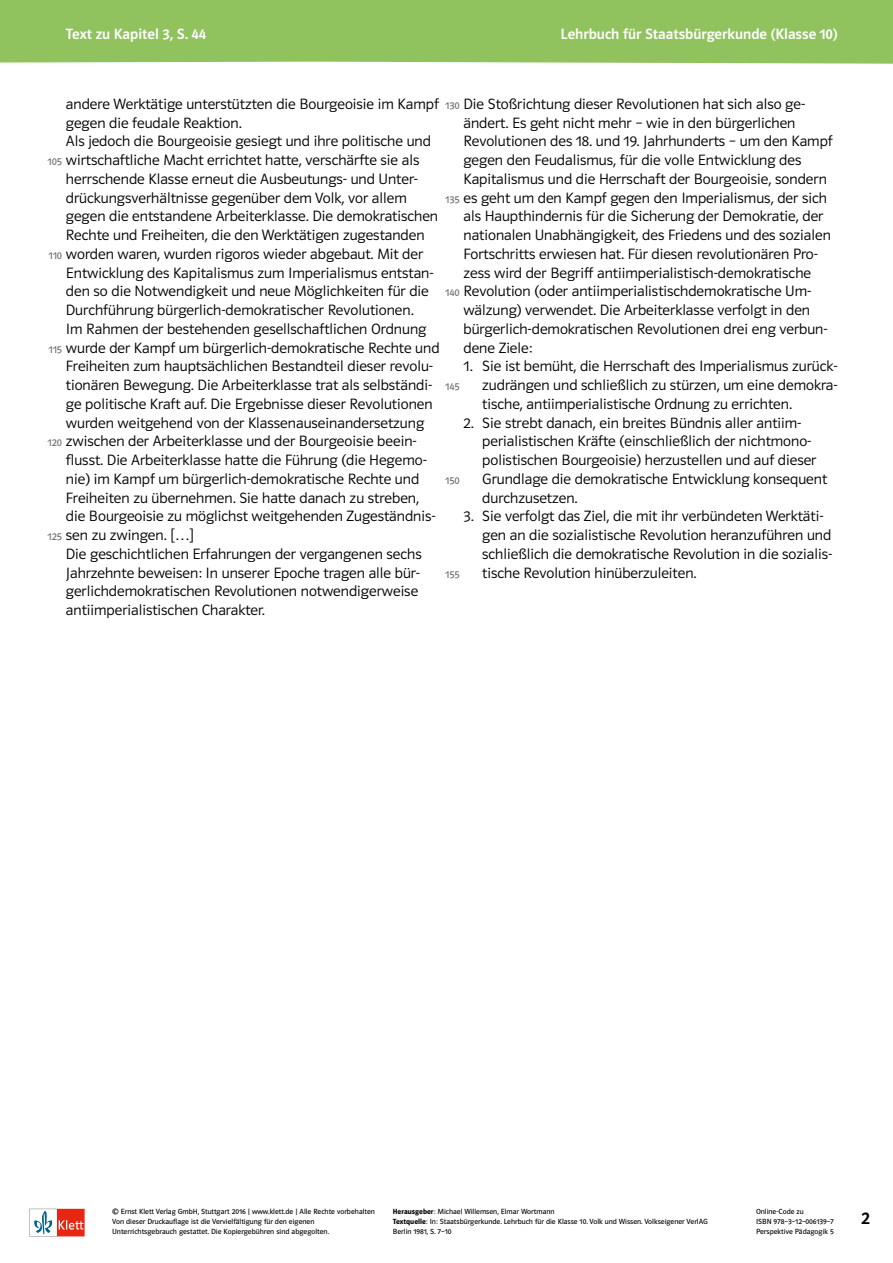
<style>
.page{position:relative;width:893px;height:1263px;background:#fff}
.page>*{position:absolute;margin:0;border:0;box-sizing:border-box;transform-origin:0 0}
.t1{font:18px "Polo ST11 K Krftg";color:#000}
.PP_materialtext_ohne{font:15px/18.8px "Polo ST11 K Leicht";color:#000}
.PP_rechte_kolumne_ne{font:15px "Polo ST11 K Krftg";color:#fff}
.PP_linke_kolumne_neg{font:15px "Polo ST11 K Krftg";color:#fff}
.t2{font:10.5px "Polo ST11 K Buch";color:#706f6f}
.t3{font:7.5px/10.1px "Polo ST11 K Buch";color:#000}
.s1{font-family:"Polo ST11 K Hfett"}
</style>
<div class="page">
<svg style="left:29px;top:1209px;width:56px;height:27px"></svg>
<div style="left:0;top:0;width:893px;height:64px;background:#90c25d"></div>
<p class="PP_linke_kolumne_neg" style="left:66px;top:26px;width:142px">Text zu Kapitel 3, S. 44</p>
<p class="PP_rechte_kolumne_ne" style="left:561px;top:26px;width:279px">Lehrbuch für Staatsbürgerkunde (Klasse 10)</p>
<p class="PP_materialtext_ohne" style="left:66px;top:95px;width:374px">andere Werktätige unterstützten die Bourgeoisie im Kampf gegen die feudale Reaktion.</p>
<p class="PP_materialtext_ohne" style="left:66px;top:132px;width:375px">Als jedoch die Bourgeoisie gesiegt und ihre politische und wirtschaftliche Macht errichtet hatte, verschärfte sie als herrschende Klasse erneut die Ausbeutungs- und Unter&shy;drückungsverhältnisse gegenüber dem Volk, vor allem gegen die entstandene Arbeiterklasse. Die demokratischen Rechte und Freiheiten, die den Werktätigen zugestanden worden waren, wurden rigoros wieder abgebaut. Mit der Entwicklung des Kapitalismus zum Imperialismus entstan&shy;den so die Notwendigkeit und neue Möglichkeiten für die Durchführung bürgerlich-demokratischer Revolutionen.<br>Im Rahmen der bestehenden gesellschaftlichen Ordnung wurde der Kampf um bürgerlich-demokratische Rechte und Freiheiten zum hauptsächlichen Bestandteil dieser revolu&shy;tionären Bewegung. Die Arbeiterklasse trat als selbständi&shy;ge politische Kraft auf. Die Ergebnisse dieser Revolutionen wurden weitgehend von der Klassenauseinandersetzung zwischen der Arbeiterklasse und der Bourgeoisie beein&shy;flusst. Die Arbeiterklasse hatte die Führung (die Hegemo&shy;nie) im Kampf um bürgerlich-demokratische Rechte und Freiheiten zu übernehmen. Sie hatte danach zu streben, die Bourgeoisie zu möglichst weitgehenden Zugeständnis&shy;sen zu zwingen. […]</p>
<p class="PP_materialtext_ohne" style="left:66px;top:545px;width:357px">Die geschichtlichen Erfahrungen der vergangenen sechs Jahrzehnte beweisen: In unserer Epoche tragen alle bür&shy;gerlichdemokratischen Revolutionen notwendigerweise antiimperialistischen Charakter.</p>
<p class="PP_materialtext_ohne" style="left:463px;top:95px;width:371px">Die Stoßrichtung dieser Revolutionen hat sich also ge&shy;ändert. Es geht nicht mehr – wie in den bürgerlichen Revolutionen des 18. und 19. Jahrhunderts – um den Kampf gegen den Feudalismus, für die volle Entwicklung des Kapitalismus und die Herrschaft der Bourgeoisie, sondern es geht um den Kampf gegen den Imperialismus, der sich als Haupthindernis für die Sicherung der Demokratie, der nationalen Unabhängigkeit, des Friedens und des sozialen Fortschritts erwiesen hat. Für diesen revolutionären Pro&shy;zess wird der Begriff antiimperialistisch-demokratische Revolution (oder antiimperialistischdemokratische Um&shy;wälzung) verwendet. Die Arbeiterklasse verfolgt in den bürgerlich-demokratischen Revolutionen drei eng verbun&shy;dene Ziele:</p>
<p class="PP_materialtext_ohne" style="left:482px;top:357px;width:357px;text-align:justify;text-indent:-19px">1. Sie ist bemüht, die Herrschaft des Imperialismus zurück&shy;zudrängen und schließlich zu stürzen, um eine demokra&shy;tische, antiimperialistische Ordnung zu errichten.</p>
<p class="PP_materialtext_ohne" style="left:482px;top:413px;width:346px;text-indent:-19px">2. Sie strebt danach, ein breites Bündnis aller antiim&shy;perialistischen Kräfte (einschließlich der nichtmono&shy;polistischen Bourgeoisie) herzustellen und auf dieser Grundlage die demokratische Entwicklung konsequent durchzusetzen.</p>
<p class="PP_materialtext_ohne" style="left:482px;top:507px;width:351px;text-indent:-19px">3. Sie verfolgt das Ziel, die mit ihr verbündeten Werktäti&shy;gen an die sozialistische Revolution heranzuführen und schließlich die demokratische Revolution in die sozialis&shy;tische Revolution hinüberzuleiten.</p>
<p class="t2" style="left:445px;top:100px;width:16px">130</p>
<p class="t2" style="left:48px;top:156px;width:16px">105</p>
<p class="t2" style="left:445px;top:193px;width:16px">135</p>
<p class="t2" style="left:48px;top:250px;width:15px">110</p>
<p class="t2" style="left:445px;top:287px;width:16px">140</p>
<p class="t2" style="left:48px;top:343px;width:15px">115</p>
<p class="t2" style="left:445px;top:381px;width:16px">145</p>
<p class="t2" style="left:48px;top:437px;width:16px">120</p>
<p class="t2" style="left:445px;top:475px;width:16px">150</p>
<p class="t2" style="left:48px;top:531px;width:16px">125</p>
<p class="t2" style="left:445px;top:568px;width:16px">155</p>
<p class="t3" style="left:112px;top:1206px;width:264px">© Ernst Klett Verlag GmbH, Stuttgart 2016 | www.klett.de | Alle Rechte vorbehalten<br>Von dieser Druckauflage ist die Vervielfältigung für den eigenen<br>Unterrichtsgebrauch gestattet. Die Kopiergebühren sind abgegolten.</p>
<p class="t3" style="left:756px;top:1206px;width:79px">Online-Code zu<br>ISBN 978–3–12–006139–7<br>Perspektive Pädagogik 5</p>
<p class="t1" style="left:861px;top:1208px;width:10px">2</p>
<p class="t3" style="left:393px;top:1206px;width:163px"><span class="s1">Herausgeber</span>: Michael Willemsen, Elmar Wortmann</p>
<p class="t3" style="left:393px;top:1216px;width:316px"><span class="s1">Textquelle</span>: In: Staatsbürgerkunde. Lehrbuch für die Klasse 10. Volk und Wissen. Volkseigener VerlAG<br>Berlin 1981, S. 7–10</p>
</div>
